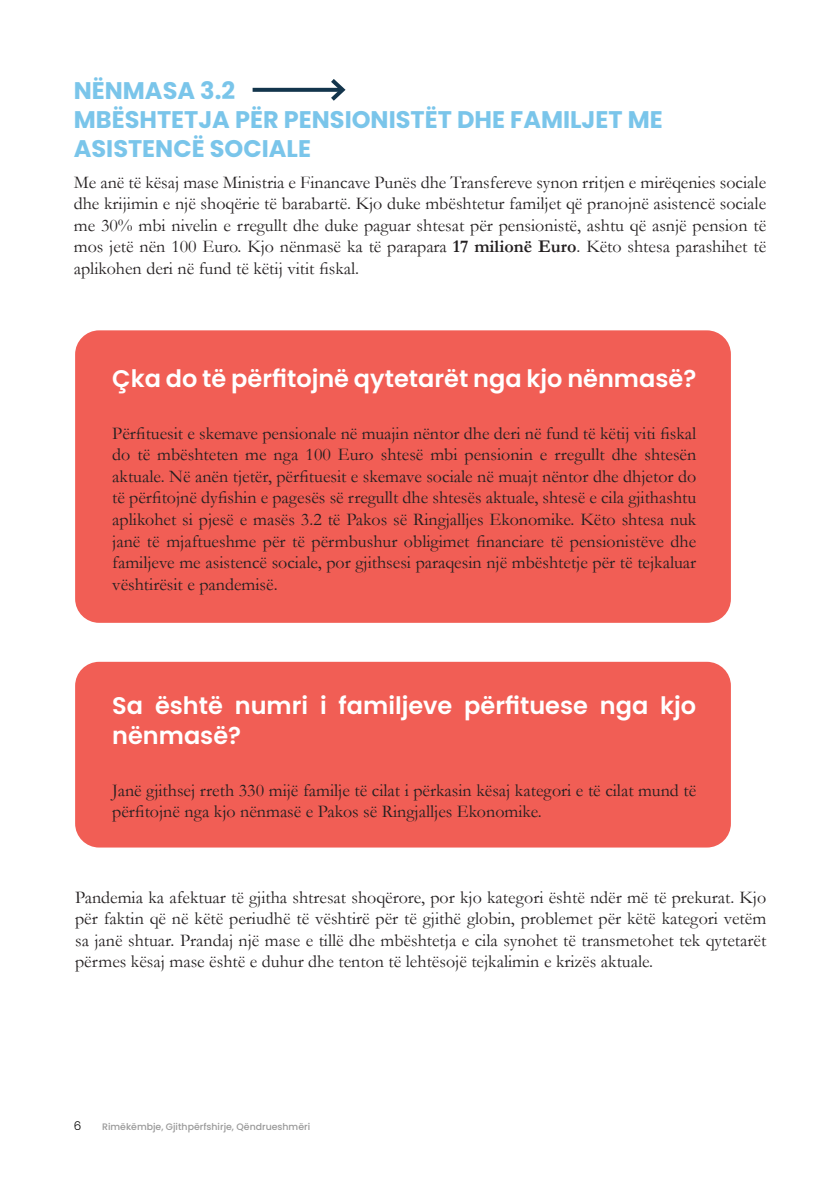
<style>
.page{position:relative;width:840px;height:1191px;background:#fff}
.page>*{position:absolute;margin:0;border:0;box-sizing:border-box;transform-origin:0 0}
.t1{font:600 24px/30px "Poppins";color:#fff}
.t2{font:700 24px/28.8px "Poppins";color:#7ac5ea}
.t3{font:18px/21.6px "Garamond";color:#231f20;text-align:justify}
.t4{font:300 12px "Poppins";color:#000}
.t5{font:500 9.4px "Poppins";color:#999}
.s1{font-weight:700}
</style>
<div class="page">
<svg style="left:252px;top:88px;width:74px;height:4px"></svg>
<svg style="left:326px;top:79px;width:20px;height:22px"></svg>
<div style="left:75px;top:330px;width:655px;height:293px;background:#f15e55;border-radius:24px"></div>
<div style="left:75px;top:662px;width:655px;height:185px;background:#f15e55;border-radius:24px"></div>
<h1 class="t2" style="left:74px;top:78px;width:590px">NËNMASA 3.2<br>MBËSHTETJA PËR PENSIONISTËT DHE FAMILJET ME<br>ASISTENCË SOCIALE</h1>
<p class="t3" style="left:74px;top:171px;width:693px">Me anё tё kёsaj mase Ministria e Financave Punës dhe Transfereve synon rritjen e mirёqenies sociale dhe krijimin e një shoqërie të barabartë. Kjo duke mbështetur familjet që pranojnë asistencë sociale me 30% mbi nivelin e rregullt dhe duke paguar shtesat për pensionistë, ashtu që asnjë pension të mos jetë nën 100 Euro. Kjo nënmasë ka të parapara <span class="s1">17 milionë Euro</span>. Kёto shtesa parashihet të aplikohen deri në fund të kёtij vitit fiskal.</p>
<h1 class="t1" style="left:112px;top:364px;width:585px">Çka do të përfitojnë qytetarët nga kjo nënmasë?</h1>
<p class="t3" style="left:112px;top:422px;width:585px">Përfituesit e skemave pensionale nё muajin nëntor dhe deri në fund të këtij viti fiskal do tё mbështeten me nga 100 Euro shtesё mbi pensionin e rregullt dhe shtesёn aktuale. Nё anёn tjetër, përfituesit e skemave sociale nё muajt nёntor dhe dhjetor do tё pёrfitojnё dyfishin e pagesës sё rregullt dhe shtesёs aktuale, shtesё e cila gjithashtu aplikohet si pjesё e masёs 3.2 tё Pakos sё Ringjalljes Ekonomike. Këto shtesa nuk janë të mjaftueshme për të përmbushur obligimet financiare të pensionistëve dhe familjeve me asistencë sociale, por gjithsesi paraqesin një mbështetje për të tejkaluar vështirësit e pandemisë.</p>
<h1 class="t1" style="left:112px;top:691px;width:585px">Sa është numri i familjeve përfituese nga kjo nënmasë?</h1>
<p class="t3" style="left:112px;top:779px;width:585px">Janë gjithsej rreth 330 mijë familje të cilat i përkasin kësaj kategori e të cilat mund të përfitojnë nga kjo nënmasë e Pakos së Ringjalljes Ekonomike.</p>
<p class="t3" style="left:75px;top:888px;width:692px">Pandemia ka afektuar të gjitha shtresat shoqërore, por kjo kategori është ndër më të prekurat. Kjo për faktin që në këtë periudhë të vështirë për të gjithë globin, problemet për këtë kategori vetëm sa janë shtuar. Prandaj një mase e tillë dhe mbështetja e cila synohet të transmetohet tek qytetarët përmes kësaj mase është e duhur dhe tenton të lehtësojë tejkalimin e krizës aktuale.</p>
<p class="t4" style="left:74px;top:1118px;width:9px">6</p>
<p class="t5" style="left:102px;top:1122px;width:209px">Rimëkëmbje, Gjithpërfshirje, Qëndrueshmëri</p>
</div>
